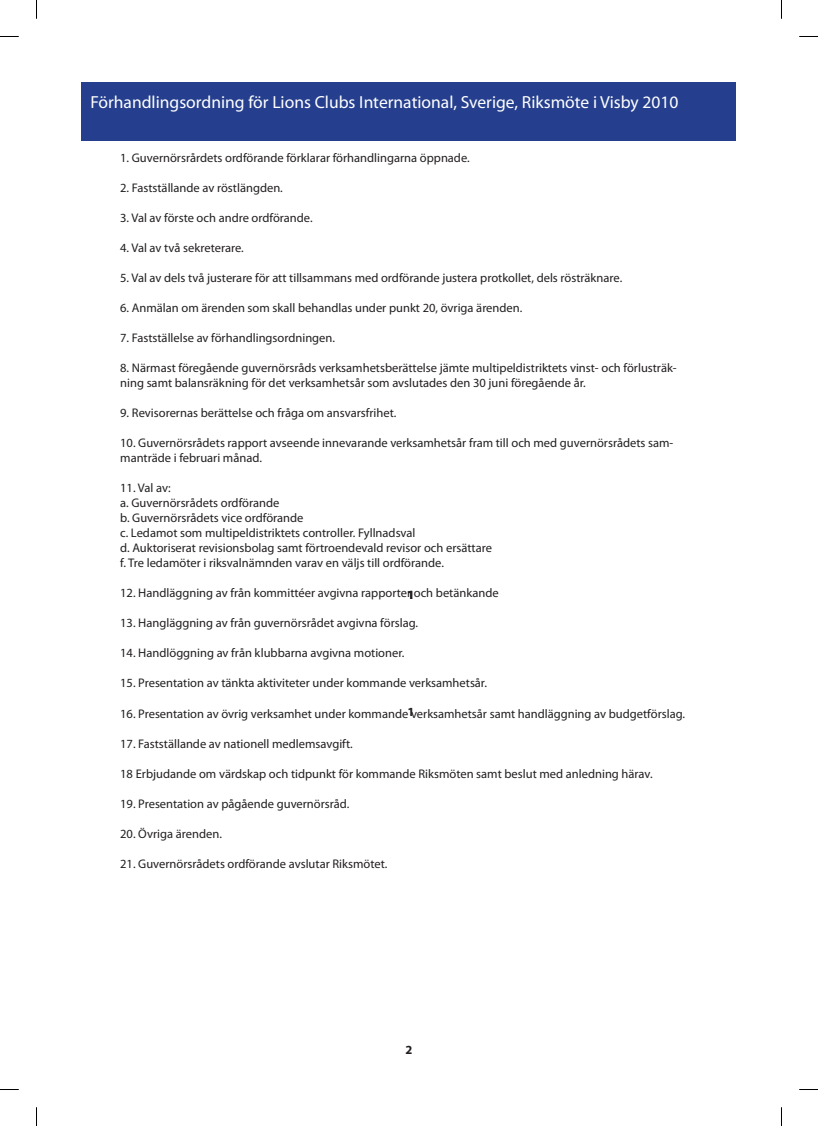
<style>
.page{position:relative;width:818px;height:1126px;background:#fff}
.page>*{position:absolute;margin:0;border:0;box-sizing:border-box;transform-origin:0 0}
.t1{font:17.5px "Myriad Pro";color:#fff}
.t2{font:12.5px/15px "Myriad Pro";color:#231f20}
.t3{font:700 12.5px "Myriad Pro";color:#231f20}
</style>
<div class="page">
<div style="left:81px;top:81px;width:655px;height:59px;background:#253f8e"></div>
<svg style="left:0;top:36px;width:19px;height:1px"></svg>
<svg style="left:799px;top:36px;width:18px;height:1px"></svg>
<svg style="left:0;top:1089px;width:19px;height:1px"></svg>
<svg style="left:799px;top:1089px;width:18px;height:1px"></svg>
<svg style="left:36px;top:0;width:1px;height:19px"></svg>
<svg style="left:36px;top:1107px;width:1px;height:18px"></svg>
<h1 class="t1" style="left:90px;top:91px;width:589px">Förhandlingsordning för Lions Clubs International, Sverige, Riksmöte i Visby 2010</h1>
<p class="t2" style="left:120px;top:150px;width:351px">1. Guvernörsrårdets ordförande förklarar förhandlingarna öppnade.</p>
<p class="t2" style="left:120px;top:180px;width:164px">2. Fastställande av röstlängden.</p>
<p class="t2" style="left:120px;top:210px;width:194px">3. Val av förste och andre ordförande.</p>
<p class="t2" style="left:120px;top:240px;width:125px">4. Val av två sekreterare.</p>
<p class="t2" style="left:120px;top:270px;width:503px">5. Val av dels två justerare för att tillsammans med ordförande justera protkollet, dels rösträknare.</p>
<p class="t2" style="left:120px;top:300px;width:403px">6. Anmälan om ärenden som skall behandlas under punkt 20, övriga ärenden.</p>
<p class="t2" style="left:120px;top:330px;width:216px">7. Fastställelse av förhandlingsordningen.</p>
<p class="t2" style="left:120px;top:360px;width:557px">8. Närmast föregående guvernörsråds verksamhetsberättelse jämte multipeldistriktets vinst- och förlusträk&shy;ning samt balansräkning för det verksamhetsår som avslutades den 30 juni föregående år.</p>
<p class="t2" style="left:120px;top:405px;width:277px">9. Revisorernas berättelse och fråga om ansvarsfrihet.</p>
<p class="t2" style="left:120px;top:435px;width:554px">10. Guvernörsrådets rapport avseende innevarande verksamhetsår fram till och med guvernörsrådets sam&shy;manträde i februari månad.</p>
<p class="t2" style="left:120px;top:480px;width:373px">11. Val av:<br>a. Guvernörsrådets ordförande<br>b. Guvernörsrådets vice ordförande<br>c. Ledamot som multipeldistriktets controller. Fyllnadsval<br>d. Auktoriserat revisionsbolag samt förtroendevald revisor och ersättare f. Tre ledamöter i riksvalnämnden varav en väljs till ordförande.</p>
<p class="t2" style="left:120px;top:585px;width:380px">12. Handläggning av från kommittéer avgivna rapporter och betänkande</p>
<p class="t2" style="left:120px;top:615px;width:299px">13. Hangläggning av från guvernörsrådet avgivna förslag.</p>
<p class="t2" style="left:120px;top:645px;width:285px">14. Handlöggning av från klubbarna avgivna motioner.</p>
<p class="t2" style="left:120px;top:675px;width:368px">15. Presentation av tänkta aktiviteter under kommande verksamhetsår.</p>
<p class="t2" style="left:120px;top:705px;width:566px">16. Presentation av övrig verksamhet under kommande verksamhetsår samt handläggning av budgetförslag.</p>
<p class="t2" style="left:120px;top:735px;width:234px">17. Fastställande av nationell medlemsavgift.</p>
<p class="t2" style="left:120px;top:765px;width:533px">18 Erbjudande om värdskap och tidpunkt för kommande Riksmöten samt beslut med anledning härav.</p>
<p class="t2" style="left:120px;top:795px;width:230px">19. Presentation av pågående guvernörsråd.</p>
<p class="t2" style="left:120px;top:825px;width:103px">20. Övriga ärenden.</p>
<p class="t2" style="left:120px;top:855px;width:268px">21. Guvernörsrådets ordförande avslutar Riksmötet.</p>
<p class="t3" style="left:407px;top:586px;width:8px">1</p>
<p class="t3" style="left:407px;top:703px;width:8px">1</p>
<p class="t3" style="left:405px;top:1041px;width:8px">2</p>
</div>
